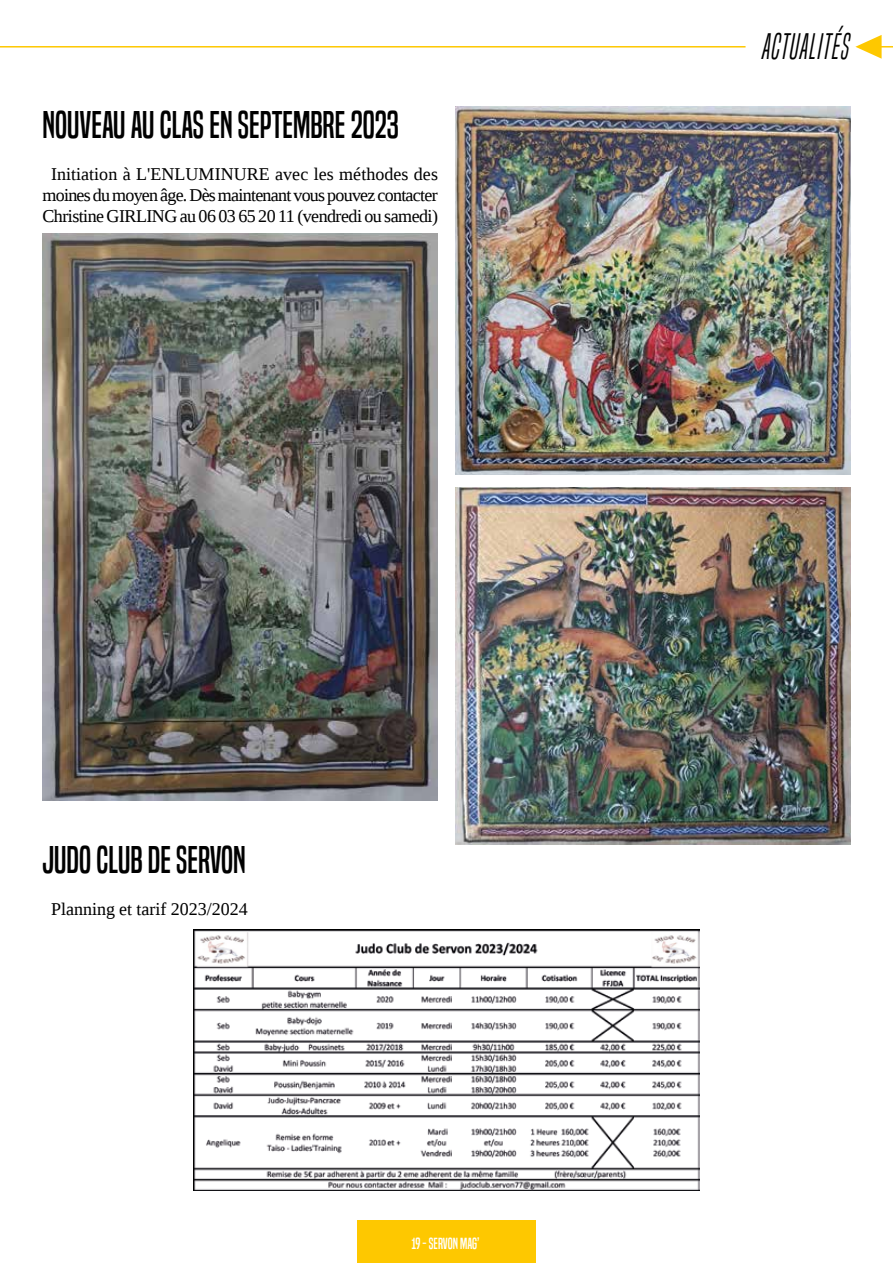
<style>
.page{position:relative;width:893px;height:1263px;background:#fff}
.page>*{position:absolute;margin:0;border:0;box-sizing:border-box;transform-origin:0 0}
.t1{font:36px "Built Titling Rg";color:#000}
.t2{font:italic 34.35px "Built Titling Lt";color:#000}
.t3{font:18px/21px "Liberation Serif";letter-spacing:-.03em;color:#000;text-align:center}
.t4{font:18px "Liberation Serif";color:#000}
.t5{font:15px "Built Titling Rg";letter-spacing:-.005em;color:#fff}
</style>
<div class="page">
<svg style="left:855px;top:35px;width:27px;height:24px"></svg>
<hr style="left:858px;top:46px;width:35px;height:2px;background:#fec800">
<hr style="left:0;top:46px;width:745px;height:2px;background:#fec800">
<div style="left:357px;top:1221px;width:179px;height:42px;background:#fec800"></div>
<img style="left:194px;top:930px;width:505px;height:261px">
<img style="left:455px;top:488px;width:395px;height:357px">
<img style="left:455px;top:106px;width:395px;height:369px">
<img style="left:43px;top:234px;width:395px;height:567px">
<h1 class="t1" style="left:43px;top:103px;width:358px">NOUVEAU AU CLAS EN SEPTEMBRE 2023</h1>
<p class="t3" style="left:43px;top:163px;width:397px">Initiation à L'ENLUMINURE avec les méthodes des moines du moyen âge. Dès maintenant vous pouvez contacter<br>Christine GIRLING au 06 03 65 20 11 (vendredi ou samedi)</p>
<h1 class="t1" style="left:43px;top:838px;width:205px">JUDO CLUB DE SERVON</h1>
<p class="t4" style="left:51px;top:897px;width:198px">Planning et tarif 2023/2024</p>
<p class="t5" style="left:412px;top:1234px;width:69px">19 - SERVON MAG’</p>
<h2 class="t2" style="left:762px;top:26px;width:90px">ACTUALITÉS</h2>
</div>
